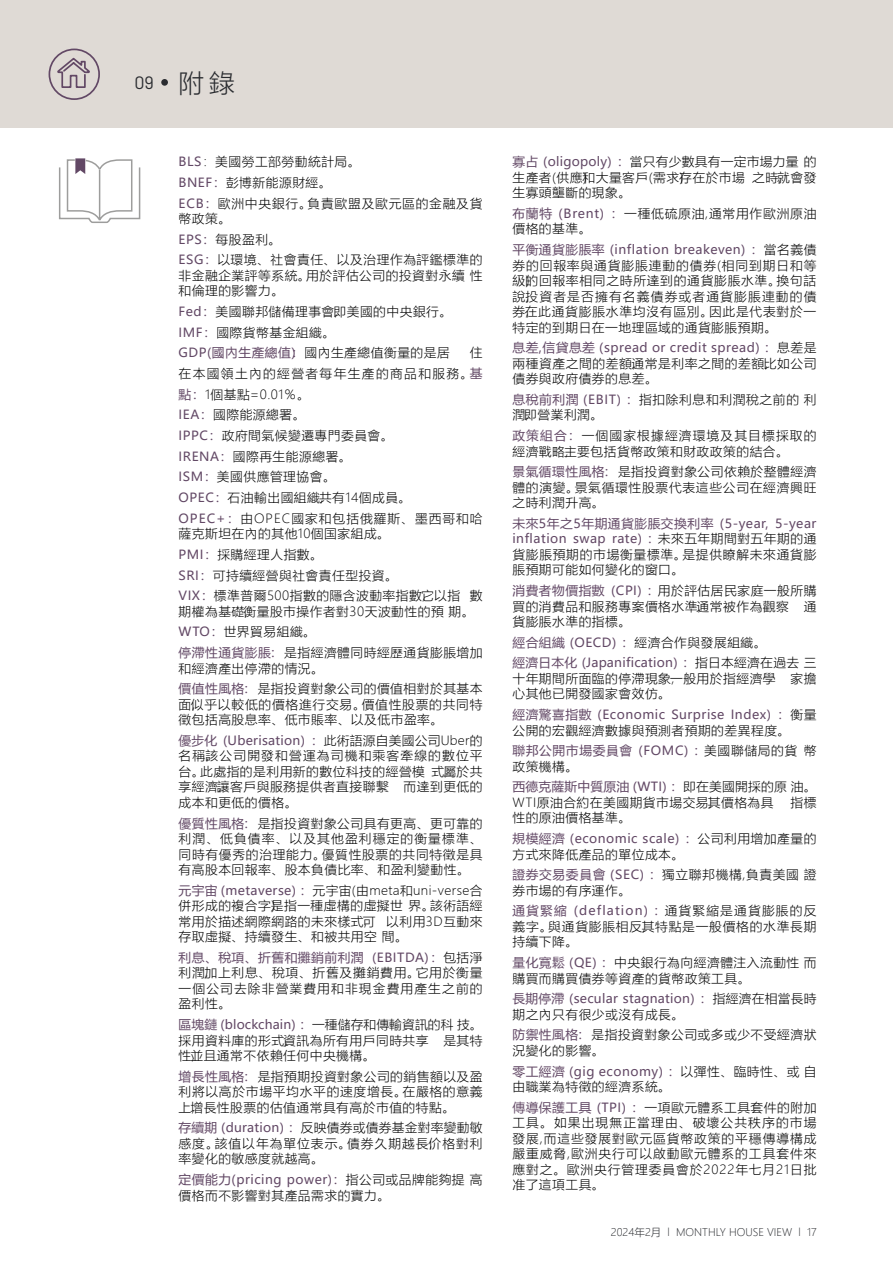
<style>
.page{position:relative;width:893px;height:1263px;background:#fff}
.page>*{position:absolute;margin:0;border:0;box-sizing:border-box;transform-origin:0 0}
.t1{font:18px "Barlow";color:#2a2c30}
.t2{font:300 12.6px/15.5px "Microsoft Ya Hei";letter-spacing:.04em;color:#000}
.t3{font:12.6px/15.5px "Microsoft Ya Hei";letter-spacing:.04em;color:#624865}
.t4{font:300 12.6px/15.5px "Microsoft Ya Hei";letter-spacing:.06em;color:#000}
.t5{font:12.6px/20.7px "Microsoft Ya Hei";letter-spacing:.02em;color:#624865}
.t6{font:300 10.5px "Microsoft Ya Hei";color:#2a2c30}
.s1{font-family:"Microsoft Ya Hei";font-weight:300;font-size:25.5px}
.s2{font-weight:400;color:#624865}
.s3{font-weight:300;color:#000}
</style>
<div class="page">
<div style="left:0;top:0;width:893px;height:128px;background:#dfdad5"></div>
<div style="left:161px;top:79px;width:7px;height:7px;background:#2a2c30;border-radius:50%"></div>
<svg style="left:59px;top:158px;width:82px;height:65px"></svg>
<svg style="left:48px;top:48px;width:52px;height:52px"></svg>
<h1 class="t1" style="left:134px;top:69px;width:102px">09 <span class="s1">附錄</span></h1>
<p class="t4" style="left:179px;top:151px;width:305px;line-height:20.7px"><span class="s2">BLS</span>：美國勞工部勞動統計局。<br><span class="s2">BNEF：</span>彭博新能源財經。<br><span class="s2">ECB：</span>歐洲中央銀行。負責歐盟及歐元區的金融及貨</p>
<p class="t2" style="left:179px;top:208px;width:305px;line-height:20.7px">幣政策。<br><span class="s2">EPS：</span>每股盈利。<br><span class="s2">ESG：</span>以環境、社會責任、以及治理作為評鑑標準的</p>
<p class="t2" style="left:179px;top:267px;width:306px">非金融企業評等系統。用於評估公司的投資對永續 性和倫理的影響力。</p>
<p class="t2" style="left:179px;top:301px;width:275px;line-height:20.7px"><span class="s2">Fed：</span>美國聯邦儲備理事會,即美國的中央銀行。<br><span class="s2">IMF：</span>國際貨幣基金組織。<br><span class="s2">GDP(國內生產總值)：</span>國內生產總值衡量的是居</p>
<p class="t2" style="left:179px;top:342px;width:306px;line-height:20.7px;text-indent:291px">住在本國領土內的經營者每年生產的商品和服務。<span class="s2">基點：</span>1個基點=0.01％。<br><span class="s2">IEA：</span>國際能源總署。<br><span class="s2">IPPC：</span>政府間氣候變遷專門委員會。<br><span class="s2">IRENA：</span>國際再生能源總署。<br><span class="s2">ISM：</span>美國供應管理協會。<br><span class="s2">OPEC：</span>石油輸出國組織,共有14個成員。<br><span class="s2">OPEC+：</span>由OPEC國家和包括俄羅斯、墨西哥和哈</p>
<p class="t2" style="left:179px;top:523px;width:306px;line-height:20.7px">薩克斯坦在內的其他10個国家組成。<br><span class="s2">PMI：</span>採購經理人指數。<br><span class="s2">SRI：</span>可持續經營與社會責任型投資。<br><span class="s2">VIX：</span>標準普爾500指數的隱含波動率指數,它以指 數</p>
<p class="t2" style="left:179px;top:601px;width:306px;line-height:20.7px">期權為基礎,衡量股市操作者對30天波動性的預 期。<br><span class="s2">WTO：</span>世界貿易組織。<br><span class="s2">停滯性通貨膨脹:</span> 是指經濟體同時經歷通貨膨脹增加</p>
<p class="t2" style="left:179px;top:657px;width:306px;line-height:20.7px">和經濟產出停滯的情況。<br><span class="s2">價值性風格:</span> 是指投資對象公司的價值相對於其基本</p>
<p class="t4" style="left:179px;top:696px;width:305px">面,似乎以較低的價格進行交易。價值性股票的共同特徵包括高股息率、低市賬率、以及低市盈率。</p>
<p class="t2" style="left:179px;top:732px;width:306px;text-align:justify"><span class="s2">優步化 (Uberisation) ：</span>此術語源自美國公司Uber的名稱,該公司開發和營運為司機和乘客牽線的數位平台。此處指的是利用新的數位科技的經營模 式,屬於共享經濟,讓客戶與服務提供者直接聯繫 而達到更低的成本和更低的價格。</p>
<p class="t2" style="left:179px;top:815px;width:306px;text-align:justify"><span class="s2">優質性風格:</span> 是指投資對象公司具有更高、更可靠的利潤、低負債率、以及其他盈利穩定的衡量標準、同時有優秀的治理能力。優質性股票的共同特徵是具有高股本回報率、股本負債比率、和盈利變動性。</p>
<p class="t2" style="left:179px;top:882px;width:306px;text-align:justify"><span class="s2">元宇宙 (metaverse) ：</span>元宇宙(由meta和uni-verse合併形成的複合字)是指一種虛構的虛擬世 界。該術語經常用於描述網際網路的未來樣式,可 以利用3D互動來存取虛擬、持續發生、和被共用空 間。</p>
<p class="t2" style="left:179px;top:949px;width:306px;text-align:justify"><span class="s2">利息、稅項、折舊和攤銷前利潤 (EBITDA) ：</span>包括淨利潤,加上利息、稅項、折舊及攤銷費用。它用於衡量一個公司去除非營業費用和非現金費用產生之前的盈利性。</p>
<p class="t2" style="left:179px;top:1016px;width:306px;text-align:justify"><span class="s2">區塊鏈 (blockchain) ：</span>一種儲存和傳輸資訊的科 技。採用資料庫的形式,資訊為所有用戶同時共享 是其特性,並且通常不依賴任何中央機構。</p>
<p class="t2" style="left:179px;top:1068px;width:306px;text-align:justify"><span class="s2">增長性風格:</span> 是指預期投資對象公司的銷售額以及盈利將以高於市場平均水平的速度增長。在嚴格的意義上,增長性股票的估值通常具有高於市值的特點。</p>
<p class="t2" style="left:179px;top:1120px;width:306px;text-align:justify"><span class="s2">存續期 (duration) ：</span>反映債券或債券基金對率變動敏感度。該值以年為單位表示。債券久期越長,价格對利率變化的敏感度就越高。</p>
<p class="t2" style="left:179px;top:1171px;width:306px"><span class="s2">定價能力(pricing power)：</span>指公司或品牌能夠提 高價格而不影響對其產品需求的實力。</p>
<p class="t2" style="left:512px;top:154px;width:306px;text-align:justify"><span class="s2">寡占 (oligopoly) ：</span>當只有少數具有一定市場力量 的生產者(供應)和大量客戶(需求)存在於市場 之時,就會發生寡頭壟斷的現象。</p>
<p class="t4" style="left:512px;top:205px;width:306px"><span class="s2">布蘭特 (Brent) ：</span>一種低硫原油,通常用作歐洲原油價格的基準。</p>
<p class="t2" style="left:512px;top:242px;width:306px;text-align:justify"><span class="s2">平衡通貨膨脹率 (inflation breakeven) ：</span>當名義債券的回報率與通貨膨脹連動的債券(相同到期日和等級)的回報率相同之時所達到的通貨膨脹水準。換句話說,投資者是否擁有名義債券或者通貨膨脹連動的債券,在此通貨膨脹水準均沒有區別。因此是代表對於一特定的到期日在一地理區域的通貨膨脹預期。</p>
<p class="t2" style="left:512px;top:340px;width:306px;text-align:justify"><span class="s2">息差,信貸息差 (spread or credit spread) ：</span>息差是兩種資產之間的差額,通常是利率之間的差額,比如公司債券與政府債券的息差。</p>
<p class="t2" style="left:512px;top:391px;width:306px"><span class="s2">息稅前利潤 (EBIT) ：</span>指扣除利息和利潤稅之前的 利潤,即營業利潤。</p>
<p class="t2" style="left:512px;top:428px;width:306px"><span class="s2">政策組合：</span>一個國家根據經濟環境及其目標採取的經濟戰略,主要包括貨幣政策和財政政策的結合。</p>
<p class="t2" style="left:512px;top:464px;width:306px;text-align:justify"><span class="s2">景氣循環性風格:</span> 是指投資對象公司依賴於整體經濟體的演變。景氣循環性股票代表這些公司在經濟興旺之時利潤升高。</p>
<p class="t3" style="left:512px;top:515px;width:306px;text-align:justify">未來5年之5年期通貨膨脹交換利率 (5-year, 5-year inflation swap rate) : <span class="s3">未來五年期間對五年期的通貨膨脹預期的市場衡量標準。是提供瞭解未來通貨膨脹預期可能如何變化的窗口。</span></p>
<p class="t2" style="left:512px;top:582px;width:306px;text-align:justify"><span class="s2">消費者物價指數 (CPI) :</span> 用於評估居民家庭一般所購買的消費品和服務專案價格水準,通常被作為觀察 通貨膨脹水準的指標。</p>
<p class="t5" style="left:512px;top:631px;width:306px">經合組織 (OECD) ：<span class="s3">經濟合作與發展組織。<br></span>經濟日本化 (Japanification) ：<span class="s3">指日本經濟在過去 三</span></p>
<p class="t2" style="left:512px;top:670px;width:306px">十年期間所面臨的停滯現象,一般用於指經濟學 家擔心其他已開發國家會效仿。</p>
<p class="t3" style="left:512px;top:706px;width:306px">經濟驚喜指數 (Economic Surprise Index) ：<span class="s3">衡量公開的宏觀經濟數據與預測者預期的差異程度。</span></p>
<p class="t3" style="left:512px;top:743px;width:306px">聯邦公開市場委員會 (FOMC) : <span class="s3">美國聯儲局的貨 幣政策機構。</span></p>
<p class="t2" style="left:512px;top:779px;width:306px"><span class="s2">西德克薩斯中質原油 (WTI) ：</span>即在美國開採的原 油。<br>WTI原油合約在美國期貨市場交易,其價格為具</p>
<p class="t2" style="left:790px;top:794px;width:28px">指標</p>
<p class="t3" style="left:512px;top:807px;width:305px;line-height:20.7px"><span class="s3">性的原油價格基準。<br></span>規模經濟 (economic scale) ：<span class="s3">公司利用增加產量的</span></p>
<p class="t2" style="left:512px;top:843px;width:306px;line-height:20.7px">方式來降低產品的單位成本。<br><span class="s2">證券交易委員會 (SEC) ：</span>獨立聯邦機構,負責美國 證</p>
<p class="t2" style="left:512px;top:880px;width:306px;line-height:20.7px">券市場的有序運作。<br><span class="s2">通貨緊縮 (deflation) :</span> 通貨緊縮是通貨膨脹的反</p>
<p class="t4" style="left:512px;top:918px;width:306px">義字。與通貨膨脹相反,其特點是一般價格的水準長期持續下降。</p>
<p class="t2" style="left:512px;top:954px;width:306px"><span class="s2">量化寬鬆 (QE) ：</span>中央銀行為向經濟體注入流動性 而購買而購買債券等資產的貨幣政策工具。</p>
<p class="t5" style="left:512px;top:991px;width:306px;line-height:15.5px">長期停滯 (secular stagnation) ：<span class="s3">指經濟在相當長時期之內只有很少或沒有成長。</span></p>
<p class="t2" style="left:512px;top:1027px;width:306px"><span class="s2">防禦性風格:</span> 是指投資對象公司或多或少不受經濟狀況變化的影響。</p>
<p class="t2" style="left:512px;top:1063px;width:306px"><span class="s2">零工經濟 (gig economy) ：</span>以彈性、臨時性、或 自由職業為特徵的經濟系統。</p>
<p class="t2" style="left:512px;top:1099px;width:306px;text-align:justify"><span class="s2">傳導保護工具 (TPI) ：</span>一項歐元體系工具套件的附加工具。如果出現無正當理由、破壞公共秩序的市場發展,而這些發展對歐元區貨幣政策的平穩傳導構成嚴重威脅,歐洲央行可以啟動歐元體系的工具套件來應對之。歐洲央行管理委員會於2022年七月21日批准了這項工具。</p>
<p class="t6" style="left:611px;top:1225px;width:207px">2024年2月 l MONTHLY HOUSE VIEW l 17</p>
</div>
